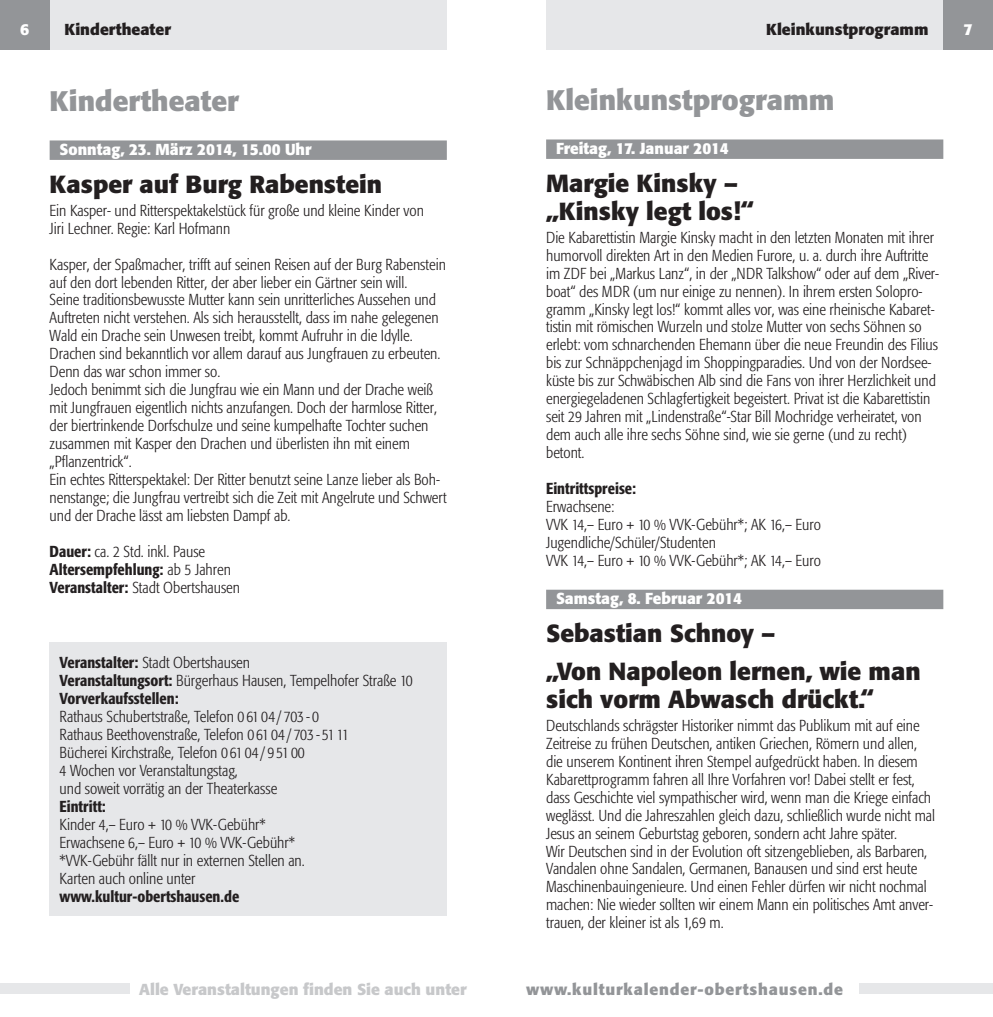
<style>
.page{position:relative;width:993px;height:1017px;background:#fff}
.page>*{position:absolute;margin:0;border:0;box-sizing:border-box;transform-origin:0 0}
.t1{font:700 28px "Formata";color:#939598}
.t2{font:700 24.5px/28px "Formata";color:#231f20}
.t3{font:300 condensed 15.75px/18px "Formata";color:#231f20}
.t4{font:700 15.75px "Formata";color:#fff}
.t5{font:500 condensed 15.75px "Formata";color:#231f20}
.t6{font:700 15.75px "Formata";color:#c7c8ca}
.t7{font:700 15.75px "Formata";letter-spacing:.05em;color:#939598}
.t8{font:700 15.75px "Formata";color:#231f20}
.s1{font-weight:500}
</style>
<div class="page">
<div style="left:50px;top:0;width:396px;height:50px;background:#e6e7e9"></div>
<div style="left:50px;top:140px;width:396px;height:20px;background:#939598"></div>
<div style="left:50px;top:642px;width:396px;height:273px;background:#e6e7e9"></div>
<div style="left:0;top:0;width:50px;height:50px;background:#939598"></div>
<div style="left:0;top:984px;width:130px;height:10px;background:#e6e7e9"></div>
<div style="left:546px;top:0;width:397px;height:50px;background:#e6e7e9"></div>
<div style="left:546px;top:139px;width:397px;height:20px;background:#939598"></div>
<div style="left:546px;top:590px;width:397px;height:19px;background:#939598"></div>
<div style="left:943px;top:0;width:49px;height:50px;background:#939598"></div>
<div style="left:859px;top:984px;width:133px;height:10px;background:#e6e7e9"></div>
<p class="t4" style="left:20px;top:19px;width:11px">6</p>
<p class="t8" style="left:64px;top:19px;width:108px">Kindertheater</p>
<h1 class="t1" style="left:50px;top:84px;width:190px">Kindertheater</h1>
<p class="t4" style="left:60px;top:139px;width:253px">Sonntag, 23. März 2014, 15.00 Uhr</p>
<h2 class="t2" style="left:50px;top:170px;width:334px">Kasper auf Burg Rabenstein</h2>
<p class="t3" style="left:50px;top:201px;width:375px">Ein Kasper- und Ritterspektakelstück für große und kleine Kinder von<br>Jiri Lechner. Regie: Karl Hofmann</p>
<p class="t3" style="left:50px;top:255px;width:398px">Kasper, der Spaßmacher, trifft auf seinen Reisen auf der Burg Rabenstein auf den dort lebenden Ritter, der aber lieber ein Gärtner sein will.<br>Seine traditionsbewusste Mutter kann sein unritterliches Aussehen und Auftreten nicht verstehen. Als sich herausstellt, dass im nahe gelegenen Wald ein Drache sein Unwesen treibt, kommt Aufruhr in die Idylle.<br>Drachen sind bekanntlich vor allem darauf aus Jungfrauen zu erbeuten.<br>Denn das war schon immer so.<br>Jedoch benimmt sich die Jungfrau wie ein Mann und der Drache weiß mit Jungfrauen eigentlich nichts anzufangen. Doch der harmlose Ritter, der biertrinkende Dorfschulze und seine kumpelhafte Tochter suchen zusammen mit Kasper den Drachen und überlisten ihn mit einem „Pflanzentrick“.<br>Ein echtes Ritterspektakel: Der Ritter benutzt seine Lanze lieber als Boh&shy;nenstange; die Jungfrau vertreibt sich die Zeit mit Angelrute und Schwert und der Drache lässt am liebsten Dampf ab.</p>
<p class="t3" style="left:50px;top:542px;width:192px"><span class="s1">Dauer:</span> ca. 2 Std. inkl. Pause<br><span class="s1">Altersempfehlung:</span> ab 5 Jahren<br><span class="s1">Veranstalter:</span> Stadt Obertshausen</p>
<p class="t3" style="left:60px;top:654px;width:354px"><span class="s1">Veranstalter:</span> Stadt Obertshausen<br><span class="s1">Veranstaltungsort:</span> Bürgerhaus Hausen, Tempelhofer Straße 10<br><span class="s1">Vorverkaufsstellen:</span></p>
<p class="t3" style="left:60px;top:708px;width:291px">Rathaus Schubertstraße, Telefon 0 61 04 / 703 - 0<br>Rathaus Beethovenstraße, Telefon 0 61 04 / 703 - 51 11<br>Bücherei Kirchstraße, Telefon 0 61 04 / 9 51 00<br>4 Wochen vor Veranstaltungstag,<br>und soweit vorrätig an der Theaterkasse</p>
<p class="t5" style="left:60px;top:797px;width:48px">Eintritt:</p>
<p class="t3" style="left:60px;top:816px;width:247px">Kinder 4,– Euro + 10 % VVK-Gebühr* Erwachsene 6,– Euro + 10 % VVK-Gebühr* *VVK-Gebühr fällt nur in externen Stellen an.<br>Karten auch online unter</p>
<p class="t5" style="left:60px;top:887px;width:181px">www.kultur-obertshausen.de</p>
<p class="t6" style="left:139px;top:979px;width:329px">Alle Veranstaltungen finden Sie auch unter</p>
<p class="t8" style="left:766px;top:19px;width:164px">Kleinkunstprogramm</p>
<p class="t4" style="left:963px;top:19px;width:11px">7</p>
<h1 class="t1" style="left:546px;top:83px;width:290px">Kleinkunstprogramm</h1>
<p class="t4" style="left:556px;top:139px;width:174px">Freitag, 17. Januar 2014</p>
<h2 class="t2" style="left:546px;top:169px;width:209px">Margie Kinsky – „Kinsky legt los!“</h2>
<p class="t3" style="left:546px;top:228px;width:394px">Die Kabarettistin Margie Kinsky macht in den letzten Monaten mit ihrer humorvoll direkten Art in den Medien Furore, u. a. durch ihre Auftritte im ZDF bei „Markus Lanz“, in der „NDR Talkshow“ oder auf dem „River&shy;boat“ des MDR (um nur einige zu nennen). In ihrem ersten Solopro&shy;gramm „Kinsky legt los!“ kommt alles vor, was eine rheinische Kabaret&shy;tistin mit römischen Wurzeln und stolze Mutter von sechs Söhnen so erlebt: vom schnarchenden Ehemann über die neue Freundin des Filius bis zur Schnäppchenjagd im Shoppingparadies. Und von der Nordsee&shy;küste bis zur Schwäbischen Alb sind die Fans von ihrer Herzlichkeit und energiegeladenen Schlagfertigkeit begeistert. Privat ist die Kabarettistin seit 29 Jahren mit „Lindenstraße“-Star Bill Mochridge verheiratet, von dem auch alle ihre sechs Söhne sind, wie sie gerne (und zu recht) betont.</p>
<p class="t5" style="left:546px;top:479px;width:91px">Eintrittspreise:</p>
<p class="t3" style="left:546px;top:498px;width:276px">Erwachsene:<br>VVK 14,– Euro + 10 % VVK-Gebühr*; AK 16,– Euro Jugendliche/Schüler/Studenten<br>VVK 14,– Euro + 10 % VVK-Gebühr*; AK 14,– Euro</p>
<p class="t4" style="left:556px;top:589px;width:187px">Samstag, 8. Februar 2014</p>
<h2 class="t2" style="left:546px;top:614px;width:376px;line-height:38px">Sebastian Schnoy –<br>„Von Napoleon lernen, wie man</h2>
<h2 class="t2" style="left:546px;top:685px;width:329px">sich vorm Abwasch drückt.“</h2>
<p class="t3" style="left:546px;top:717px;width:390px">Deutschlands schrägster Historiker nimmt das Publikum mit auf eine Zeitreise zu frühen Deutschen, antiken Griechen, Römern und allen, die unserem Kontinent ihren Stempel aufgedrückt haben. In diesem Kabarettprogramm fahren all Ihre Vorfahren vor! Dabei stellt er fest, dass Geschichte viel sympathischer wird, wenn man die Kriege einfach weglässt. Und die Jahreszahlen gleich dazu, schließlich wurde nicht mal Jesus an seinem Geburtstag geboren, sondern acht Jahre später.<br>Wir Deutschen sind in der Evolution oft sitzengeblieben, als Barbaren, Vandalen ohne Sandalen, Germanen, Banausen und sind erst heute Maschinenbauingenieure. Und einen Fehler dürfen wir nicht nochmal machen: Nie wieder sollten wir einem Mann ein politisches Amt anver&shy;trauen, der kleiner ist als 1,69 m.</p>
<p class="t7" style="left:526px;top:979px;width:318px">www.kulturkalender-obertshausen.de</p>
</div>
